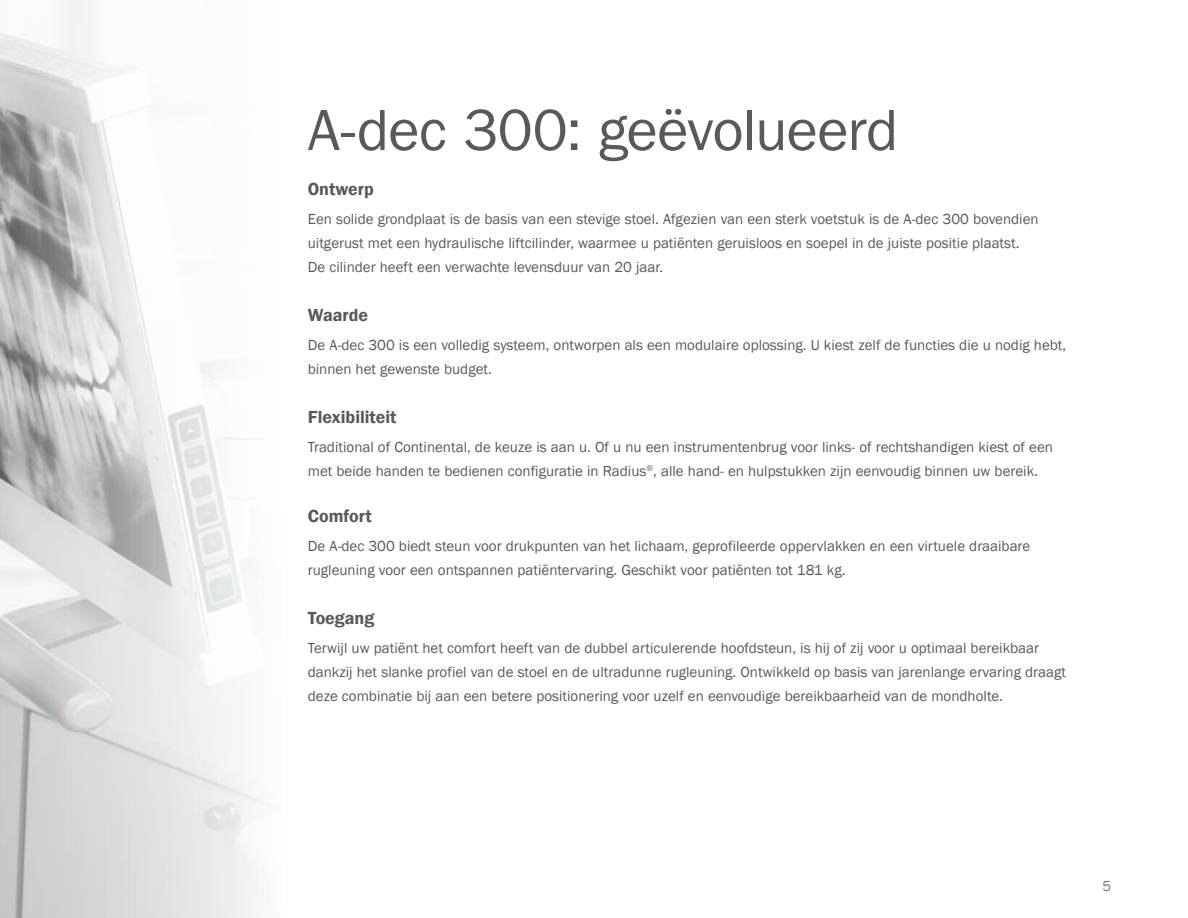
<style>
.page{position:relative;width:1188px;height:918px;background:#fff}
.page>*{position:absolute;margin:0;border:0;box-sizing:border-box;transform-origin:0 0}
.t1{font:60px "Franklin Gothic";letter-spacing:-.015em;color:#595959}
.t2{font:600 18px "Franklin Gothic";color:#595959}
.t3{font:15px/24px "Franklin Gothic";color:#595959}
.t4{font:15px "Franklin Gothic";color:#77787b}
</style>
<div class="page">
<img style="left:0;top:0;width:264px;height:918px">
<h1 class="t1" style="left:308px;top:93px;width:592px">A-dec 300: geëvolueerd</h1>
<p class="t2" style="left:308px;top:178px;width:68px">Ontwerp</p>
<p class="t3" style="left:308px;top:207px;width:732px">Een solide grondplaat is de basis van een stevige stoel. Afgezien van een sterk voetstuk is de A-dec 300 bovendien uitgerust met een hydraulische liftcilinder, waarmee u patiënten geruisloos en soepel in de juiste positie plaatst.<br>De cilinder heeft een verwachte levensduur van 20 jaar.</p>
<p class="t2" style="left:308px;top:304px;width:62px">Waarde</p>
<p class="t3" style="left:308px;top:333px;width:760px">De A-dec 300 is een volledig systeem, ontworpen als een modulaire oplossing. U kiest zelf de functies die u nodig hebt, binnen het gewenste budget.</p>
<p class="t2" style="left:308px;top:406px;width:90px">Flexibiliteit</p>
<p class="t3" style="left:308px;top:435px;width:747px">Traditional of Continental, de keuze is aan u. Of u nu een instrumentenbrug voor links- of rechtshandigen kiest of een met beide handen te bedienen configuratie in Radius<sup>®</sup>, alle hand- en hulpstukken zijn eenvoudig binnen uw bereik.</p>
<p class="t2" style="left:308px;top:505px;width:65px">Comfort</p>
<p class="t3" style="left:308px;top:534px;width:724px">De A-dec 300 biedt steun voor drukpunten van het lichaam, geprofileerde oppervlakken en een virtuele draaibare rugleuning voor een ontspannen patiëntervaring. Geschikt voor patiënten tot 181 kg.</p>
<p class="t2" style="left:308px;top:607px;width:68px">Toegang</p>
<p class="t3" style="left:308px;top:636px;width:760px">Terwijl uw patiënt het comfort heeft van de dubbel articulerende hoofdsteun, is hij of zij voor u optimaal bereikbaar dankzij het slanke profiel van de stoel en de ultradunne rugleuning. Ontwikkeld op basis van jarenlange ervaring draagt deze combinatie bij aan een betere positionering voor uzelf en eenvoudige bereikbaarheid van de mondholte.</p>
<p class="t4" style="left:1103px;top:877px;width:10px">5</p>
</div>
